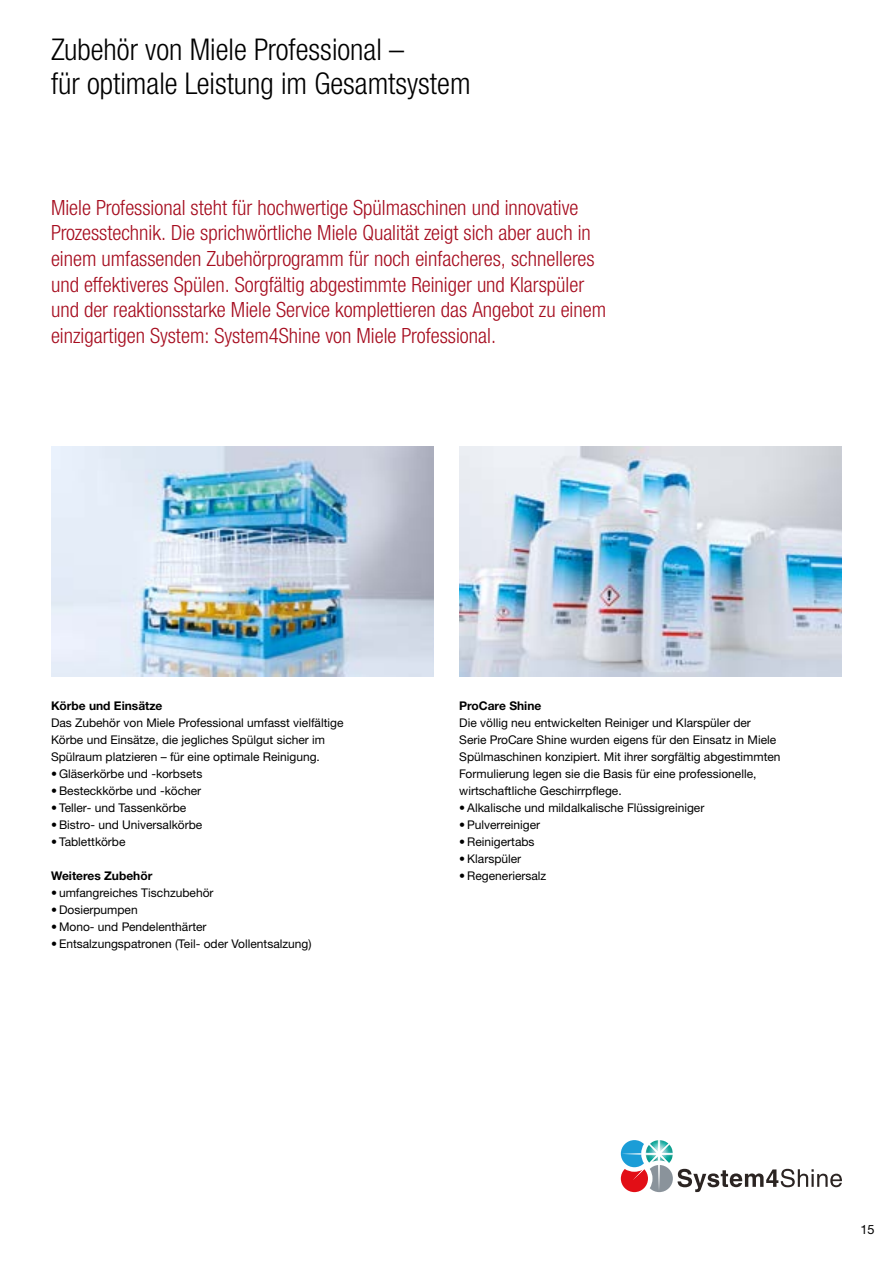
<style>
.page{position:relative;width:893px;height:1263px;background:#fff}
.page>*{position:absolute;margin:0;border:0;box-sizing:border-box;transform-origin:0 0}
.t1{font:300 condensed 30px/34px "Helvetica Neue LTW1 G";color:#000}
.t2{font:300 condensed 21px/25.5px "Helvetica Neue LTW1 G";color:#a60d1f}
.t3{font:12.75px "Helvetica Neue LTW1 G";color:#000}
.t4{font:12px/17px "Helvetica Neue LTW1 G";color:#000}
.t5{font:700 12px "Helvetica Neue LTW1 G";color:#000}
</style>
<div class="page">
<img style="left:51px;top:447px;width:383px;height:229px">
<img style="left:459px;top:446px;width:383px;height:230px">
<svg style="left:621px;top:1140px;width:221px;height:52px"></svg>
<h1 class="t1" style="left:51px;top:32px;width:421px">Zubehör von Miele Professional –<br>für optimale Leistung im Gesamtsystem</h1>
<p class="t2" style="left:51px;top:195px;width:557px">Miele Professional steht für hochwertige Spülmaschinen und innovative Prozesstechnik. Die sprichwörtliche Miele Qualität zeigt sich aber auch in einem umfassenden Zubehörprogramm für noch einfacheres, schnelleres und effektiveres Spülen. Sorgfältig abgestimmte Reiniger und Klarspüler und der reaktionsstarke Miele Service komplettieren das Angebot zu einem einzigartigen System: System4Shine von Miele Professional.</p>
<p class="t5" style="left:51px;top:698px;width:113px">Körbe und Einsätze</p>
<p class="t4" style="left:51px;top:714px;width:294px">Das Zubehör von Miele Professional umfasst vielfältige<br>Körbe und Einsätze, die jegliches Spülgut sicher im<br>Spülraum platzieren – für eine optimale Reinigung.</p>
<p class="t4" style="left:51px;top:765px;width:153px">• Gläserkörbe und -korbsets</p>
<p class="t4" style="left:51px;top:782px;width:152px">• Besteckkörbe und -köcher</p>
<p class="t4" style="left:51px;top:799px;width:137px">• Teller- und Tassenkörbe</p>
<p class="t4" style="left:51px;top:816px;width:153px">• Bistro- und Universalkörbe</p>
<p class="t4" style="left:51px;top:833px;width:76px">• Tablettkörbe</p>
<p class="t5" style="left:51px;top:868px;width:103px">Weiteres Zubehör</p>
<p class="t4" style="left:51px;top:884px;width:164px">• umfangreiches Tischzubehör</p>
<p class="t4" style="left:51px;top:901px;width:88px">• Dosierpumpen</p>
<p class="t4" style="left:51px;top:918px;width:157px">• Mono- und Pendelenthärter</p>
<p class="t4" style="left:51px;top:935px;width:262px">• Entsalzungspatronen (Teil- oder Vollentsalzung)</p>
<p class="t5" style="left:459px;top:698px;width:84px">ProCare Shine</p>
<p class="t4" style="left:459px;top:714px;width:323px">Die völlig neu entwickelten Reiniger und Klarspüler der Serie ProCare Shine wurden eigens für den Einsatz in Miele Spülmaschinen konzipiert. Mit ihrer sorgfältig abgestimmten Formulierung legen sie die Basis für eine professionelle, wirtschaftliche Geschirrpflege.</p>
<p class="t4" style="left:459px;top:799px;width:247px">• Alkalische und mildalkalische Flüssigreiniger</p>
<p class="t4" style="left:459px;top:816px;width:82px">• Pulverreiniger</p>
<p class="t4" style="left:459px;top:833px;width:77px">• Reinigertabs</p>
<p class="t4" style="left:459px;top:850px;width:64px">• Klarspüler</p>
<p class="t4" style="left:459px;top:867px;width:89px">• Regeneriersalz</p>
<p class="t3" style="left:860px;top:1221px;width:16px">15</p>
</div>
